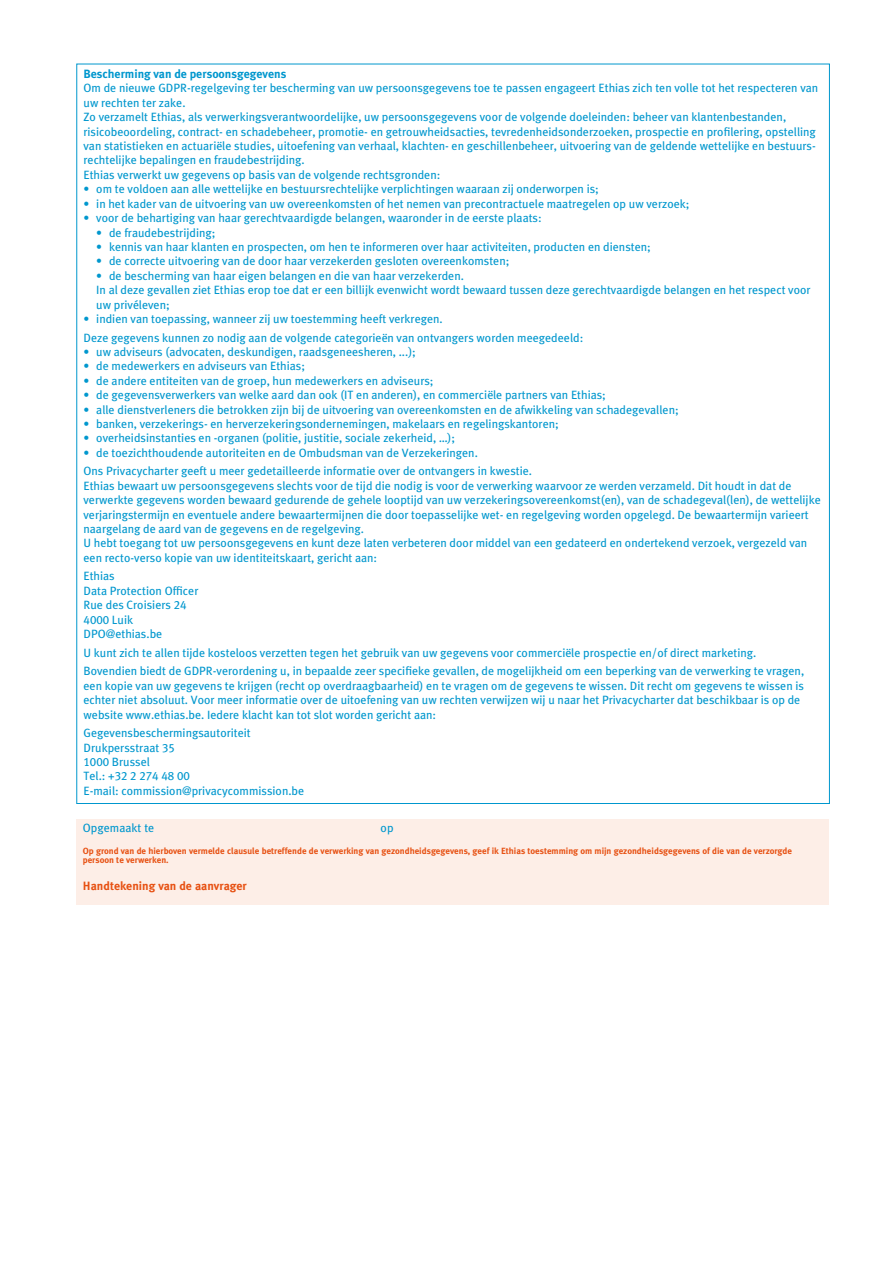
<style>
.page{position:relative;width:893px;height:1263px;background:#fff}
.page>*{position:absolute;margin:0;border:0;box-sizing:border-box;transform-origin:0 0}
.t1{font:12px/14.4px "Meta Ethias";color:#0097ce}
.t2{font:700 12px "Meta Ethias";color:#0097ce}
.t3{font:700 12px "Meta Ethias";color:#e75113}
.t4{font:700 9px/9px "Meta Ethias";color:#e75113}
</style>
<div class="page">
<div style="left:77px;top:820px;width:752px;height:85px;background:#fdeee7"></div>
<p class="t2" style="left:84px;top:67px;width:204px">Bescherming van de persoonsgegevens</p>
<p class="t1" style="left:84px;top:81px;width:736px">Om de nieuwe GDPR-regelgeving ter bescherming van uw persoonsgegevens toe te passen engageert Ethias zich ten volle tot het respecteren van uw rechten ter zake.<br>Zo verzamelt Ethias, als verwerkingsverantwoordelijke, uw persoonsgegevens voor de volgende doeleinden: beheer van klantenbestanden, risicobeoordeling, contract- en schadebeheer, promotie- en getrouwheidsacties, tevredenheidsonderzoeken, prospectie en profilering, opstelling van statistieken en actuariële studies, uitoefening van verhaal, klachten- en geschillenbeheer, uitvoering van de geldende wettelijke en bestuurs&shy;rechtelijke bepalingen en fraudebestrijding.<br>Ethias verwerkt uw gegevens op basis van de volgende rechtsgronden:</p>
<p class="t1" style="left:84px;top:182px;width:517px">• om te voldoen aan alle wettelijke en bestuursrechtelijke verplichtingen waaraan zij onderworpen is;</p>
<p class="t1" style="left:84px;top:196px;width:607px">• in het kader van de uitvoering van uw overeenkomsten of het nemen van precontractuele maatregelen op uw verzoek;</p>
<p class="t1" style="left:84px;top:211px;width:460px">• voor de behartiging van haar gerechtvaardigde belangen, waaronder in de eerste plaats:</p>
<p class="t1" style="left:96px;top:225px;width:121px">• de fraudebestrijding;</p>
<p class="t1" style="left:96px;top:239px;width:556px">• kennis van haar klanten en prospecten, om hen te informeren over haar activiteiten, producten en diensten;</p>
<p class="t1" style="left:96px;top:254px;width:415px">• de correcte uitvoering van de door haar verzekerden gesloten overeenkomsten;</p>
<p class="t1" style="left:96px;top:268px;width:716px">• de bescherming van haar eigen belangen en die van haar verzekerden.<br>In al deze gevallen ziet Ethias erop toe dat er een billijk evenwicht wordt bewaard tussen deze gerechtvaardigde belangen en het respect voor uw privéleven;</p>
<p class="t1" style="left:84px;top:309px;width:501px;line-height:18.6px">• indien van toepassing, wanneer zij uw toestemming heeft verkregen.<br>Deze gegevens kunnen zo nodig aan de volgende categorieën van ontvangers worden meegedeeld:</p>
<p class="t1" style="left:84px;top:344px;width:334px">• uw adviseurs (advocaten, deskundigen, raadsgeneesheren, ...);</p>
<p class="t1" style="left:84px;top:359px;width:223px">• de medewerkers en adviseurs van Ethias;</p>
<p class="t1" style="left:84px;top:373px;width:352px">• de andere entiteiten van de groep, hun medewerkers en adviseurs;</p>
<p class="t1" style="left:84px;top:388px;width:524px">• de gegevensverwerkers van welke aard dan ook (IT en anderen), en commerciële partners van Ethias;</p>
<p class="t1" style="left:84px;top:402px;width:597px">• alle dienstverleners die betrokken zijn bij de uitvoering van overeenkomsten en de afwikkeling van schadegevallen;</p>
<p class="t1" style="left:84px;top:416px;width:477px">• banken, verzekerings- en herverzekeringsondernemingen, makelaars en regelingskantoren;</p>
<p class="t1" style="left:84px;top:431px;width:373px">• overheidsinstanties en -organen (politie, justitie, sociale zekerheid, …);</p>
<p class="t1" style="left:84px;top:443px;width:450px;line-height:18.6px">• de toezichthoudende autoriteiten en de Ombudsman van de Verzekeringen.<br>Ons Privacycharter geeft u meer gedetailleerde informatie over de ontvangers in kwestie.</p>
<p class="t1" style="left:84px;top:478px;width:739px">Ethias bewaart uw persoonsgegevens slechts voor de tijd die nodig is voor de verwerking waarvoor ze werden verzameld. Dit houdt in dat de verwerkte gegevens worden bewaard gedurende de gehele looptijd van uw verzekeringsovereenkomst(en), van de schadegeval(len), de wettelijke verjaringstermijn en eventuele andere bewaartermijnen die door toepasselijke wet- en regelgeving worden opgelegd. De bewaartermijn varieert naargelang de aard van de gegevens en de regelgeving.<br>U hebt toegang tot uw persoonsgegevens en kunt deze laten verbeteren door middel van een gedateerd en ondertekend verzoek, vergezeld van een recto-verso kopie van uw identiteitskaart, gericht aan:</p>
<p class="t1" style="left:84px;top:569px;width:116px">Ethias<br>Data Protection Officer<br>Rue des Croisiers 24<br>4000 Luik<br>DPO@ethias.be</p>
<p class="t1" style="left:84px;top:643px;width:722px;line-height:18.6px">U kunt zich te allen tijde kosteloos verzetten tegen het gebruik van uw gegevens voor commerciële prospectie en/of direct marketing.<br>Bovendien biedt de GDPR-verordening u, in bepaalde zeer specifieke gevallen, de mogelijkheid om een beperking van de verwerking te vragen,</p>
<p class="t1" style="left:84px;top:678px;width:722px">een kopie van uw gegevens te krijgen (recht op overdraagbaarheid) en te vragen om de gegevens te wissen. Dit recht om gegevens te wissen is echter niet absoluut. Voor meer informatie over de uitoefening van uw rechten verwijzen wij u naar het Privacycharter dat beschikbaar is op de website www.ethias.be. Iedere klacht kan tot slot worden gericht aan:</p>
<p class="t1" style="left:84px;top:726px;width:222px">Gegevensbeschermingsautoriteit<br>Drukpersstraat 35<br>1000 Brussel<br>Tel.: +32 2 274 48 00<br>E-mail: commission@privacycommission.be</p>
<p class="t1" style="left:83px;top:821px;width:73px">Opgemaakt te</p>
<p class="t1" style="left:381px;top:821px;width:14px">op</p>
<p class="t4" style="left:83px;top:846px;width:711px">Op grond van de hierboven vermelde clausule betreffende de verwerking van gezondheidsgegevens, geef ik Ethias toestemming om mijn gezondheidsgegevens of die van de verzorgde persoon te verwerken.</p>
<p class="t3" style="left:83px;top:879px;width:165px">Handtekening van de aanvrager</p>
</div>
